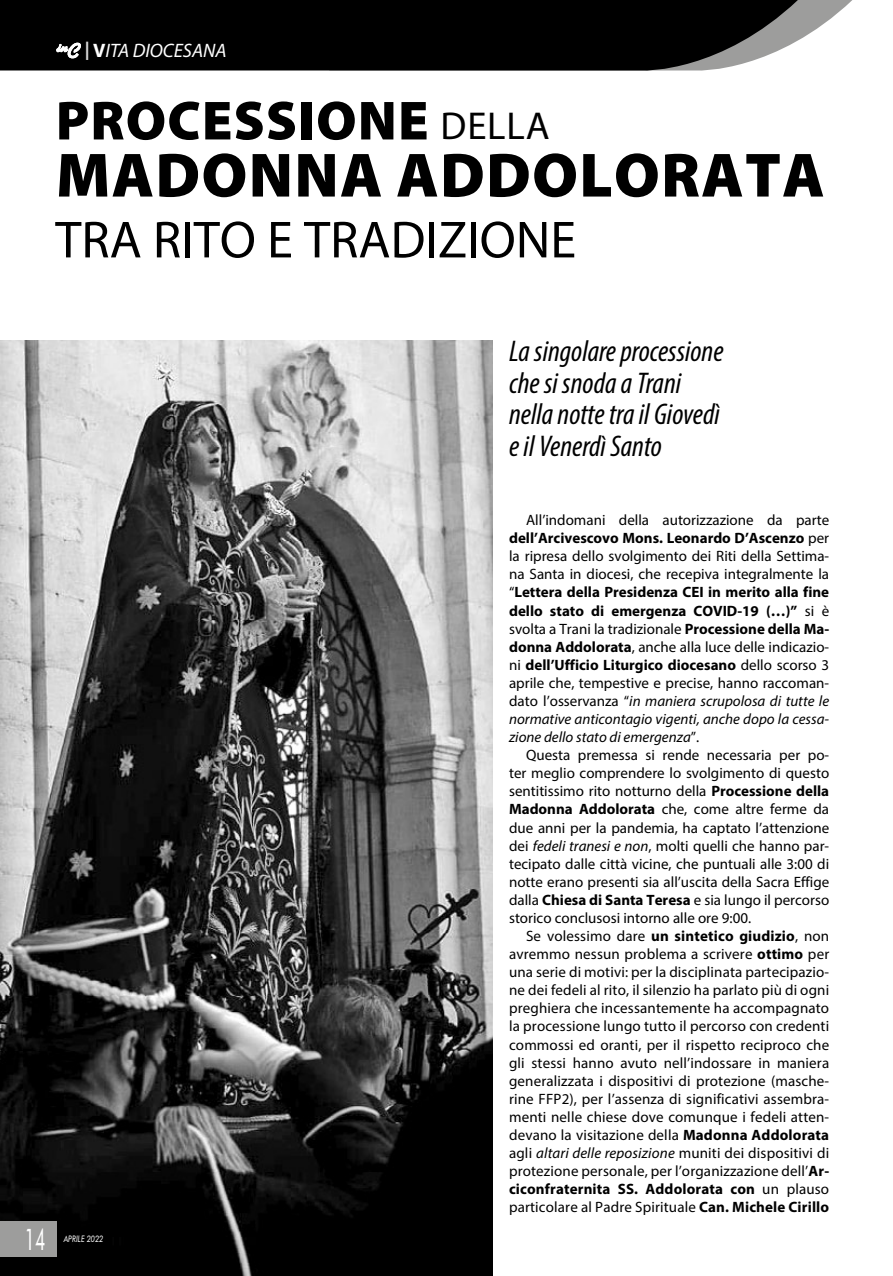
<style>
.page{position:relative;width:893px;height:1276px;background:#fff}
.page>*{position:absolute;margin:0;border:0;box-sizing:border-box;transform-origin:0 0}
.t1{font:900 63px "Myriad Pro";letter-spacing:.02em;color:#000}
.t2{font:900 55.5px "Myriad Pro";letter-spacing:.02em;color:#000}
.t3{font:52.5px "Myriad Pro";color:#000}
.t4{font:italic condensed 30px/31.5px "Myriad Pro";color:#000}
.t5{font:30px "Futura BT";color:#fff;scale:.6 1}
.t6{font:italic 19.5px "Myriad Pro";color:#fff}
.t7{font:15px/18.1px "Myriad Pro";color:#000;text-align:justify}
.t8{font:italic 9px "Futura BT";color:#fff;scale:.8 1}
.s1{font-family:"Trebuchet MS";font-weight:700;font-style:normal;color:#dadada}
.s2{font-weight:700;font-style:normal}
.s3{font-weight:400;font-size:39px}
.s4{font-weight:700}
.s5{font-style:italic}
</style>
<div class="page">
<img style="left:0;top:340px;width:492px;height:936px">
<svg style="left:0;top:0;width:852px;height:71px;background:#1a1a1a"></svg>
<svg style="left:57px;top:43px;width:24px;height:15px"></svg>
<div style="left:0;top:1221px;width:57px;height:36px;background:#9d9d9c"></div>
<h3 class="t6" style="left:82px;top:38px;width:146px"><span class="s1">|</span><span class="s2">V</span>ITA DIOCESANA</h3>
<h2 class="t2" style="left:56px;top:89px;width:495px">PROCESSIONE <span class="s3">DELLA</span></h2>
<h1 class="t1" style="left:56px;top:139px;width:770px">MADONNA ADDOLORATA</h1>
<h3 class="t3" style="left:55px;top:207px;width:522px">TRA RITO E TRADIZIONE</h3>
<h3 class="t4" style="left:509px;top:335px;width:216px">La singolare processione che si snoda a Trani nella notte tra il Giovedì e il Venerdì Santo</h3>
<h3 class="t5" style="left:25px;top:1221px;width:37px">14</h3>
<p class="t8" style="left:64px;top:1233px;width:51px">APRILE 2022</p>
<p class="t7" style="left:509px;top:511px;width:322px;text-indent:17px">All’indomani della autorizzazione da parte <span class="s4">dell’Arcivescovo Mons. Leonardo D’Ascenzo</span> per la ripresa dello svolgimento dei Riti della Settima&shy;na Santa in diocesi, che recepiva integralmente la “<span class="s4">Lettera della Presidenza CEI in merito alla fine dello stato di emergenza COVID-19 (…)”</span> si è svolta a Trani la tradizionale <span class="s4">Processione della Ma&shy;donna Addolorata</span>, anche alla luce delle indicazio&shy;ni <span class="s4">dell’Ufficio Liturgico diocesano</span> dello scorso 3 aprile che, tempestive e precise, hanno raccoman&shy;dato l’osservanza “<span class="s5">in maniera scrupolosa di tutte le normative anticontagio vigenti, anche dopo la cessa&shy;zione dello stato di emergenza</span>”.</p>
<p class="t7" style="left:509px;top:746px;width:322px;text-indent:17px">Questa premessa si rende necessaria per po&shy;ter meglio comprendere lo svolgimento di questo sentitissimo rito notturno della <span class="s4">Processione della Madonna Addolorata</span> che, come altre ferme da due anni per la pandemia, ha captato l’attenzione dei <span class="s5">fedeli tranesi e non</span>, molti quelli che hanno par&shy;tecipato dalle città vicine, che puntuali alle 3:00 di notte erano presenti sia all’uscita della Sacra Effige dalla <span class="s4">Chiesa di Santa Teresa</span> e sia lungo il percorso storico conclusosi intorno alle ore 9:00.</p>
<p class="t7" style="left:509px;top:926px;width:322px;text-indent:17px">Se volessimo dare <span class="s4">un sintetico giudizio</span>, non avremmo nessun problema a scrivere <span class="s4">ottimo</span> per una serie di motivi: per la disciplinata partecipazio&shy;ne dei fedeli al rito, il silenzio ha parlato più di ogni preghiera che incessantemente ha accompagnato la processione lungo tutto il percorso con credenti commossi ed oranti, per il rispetto reciproco che gli stessi hanno avuto nell’indossare in maniera generalizzata i dispositivi di protezione (masche&shy;rine FFP2), per l’assenza di significativi assembra&shy;menti nelle chiese dove comunque i fedeli atten&shy;devano la visitazione della <span class="s4">Madonna Addolorata </span>agli <span class="s5">altari delle reposizione</span> muniti dei dispositivi di protezione personale, per l’organizzazione dell’<span class="s4">Ar&shy;ciconfraternita SS. Addolorata con</span> un plauso particolare al Padre Spirituale <span class="s4">Can. Michele Cirillo</span></p>
</div>
